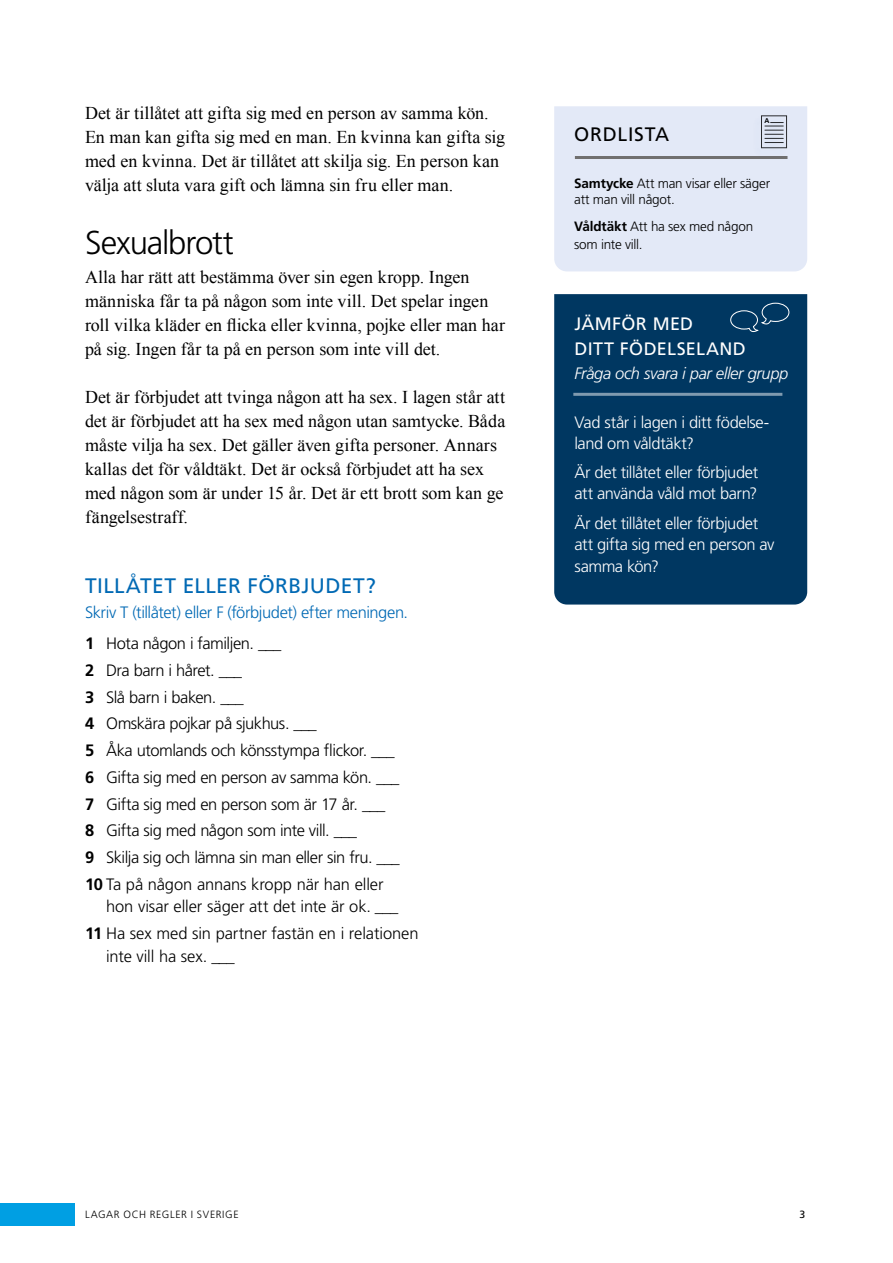
<style>
.page{position:relative;width:893px;height:1263px;background:#fff}
.page>*{position:absolute;margin:0;border:0;box-sizing:border-box;transform-origin:0 0}
.t1{font:300 33px "Frutiger LT Std";letter-spacing:-.035em;color:#000}
.t2{font:21px "Frutiger LT Std";letter-spacing:.015em;color:#0069b4}
.t3{font:19.5px "Frutiger LT Std";letter-spacing:.035em;color:#000}
.t4{font:18px/24px "Times New Roman";color:#000}
.t5{font:18px/25.2px "Frutiger LT Std";letter-spacing:.02em;color:#fff}
.t6{font:300 16.5px/26.7px "Frutiger LT Std";letter-spacing:-.025em;color:#000}
.t7{font:300 16.5px/21px "Frutiger LT Std";letter-spacing:-.025em;color:#fff}
.t8{font:300 16.5px/26.7px "Frutiger LT Std";letter-spacing:-.005em;color:#000;text-align:center}
.t9{font:300 16.5px/31px "Frutiger LT Std";letter-spacing:-.025em;color:#0069b4}
.t10{font:italic 300 16.5px "Frutiger LT Std";letter-spacing:-.025em;color:#fff}
.t11{font:300 13.5px/16.2px "Frutiger LT Std";letter-spacing:-.015em;color:#000}
.t12{font:300 10.5px "Frutiger LT Std";letter-spacing:.06em;color:#000}
.t13{font:10.5px "Frutiger LT Std";color:#000}
.t14{font:700 6.9px "Frutiger LT Std";color:#000}
.s1{font-weight:700;color:#000}
.s2{color:#000}
.s3{font-weight:700}
</style>
<div class="page">
<div style="left:0;top:1203px;width:74px;height:23px;background:#009fe3"></div>
<div style="left:554px;top:106px;width:253px;height:165px;background:#e3e9f7"></div>
<div style="left:554px;top:294px;width:253px;height:310px;background:#003761"></div>
<svg style="left:730px;top:302px;width:60px;height:31px;background:#16486f"></svg>
<div style="left:561px;top:389px;width:225px;height:20px;background:#0069b4;opacity:.18"></div>
<hr style="left:573px;top:393px;width:209px;height:3px;background:#fff">
<p class="t4" style="left:85px;top:100px;width:422px">Det är tillåtet att gifta sig med en person av samma kön.<br>En man kan gifta sig med en man. En kvinna kan gifta sig med en kvinna. Det är tillåtet att skilja sig. En person kan välja att sluta vara gift och lämna sin fru eller man.</p>
<h1 class="t1" style="left:85px;top:224px;width:150px">Sexualbrott</h1>
<p class="t4" style="left:85px;top:264px;width:421px">Alla har rätt att bestämma över sin egen kropp. Ingen människa får ta på någon som inte vill. Det spelar ingen roll vilka kläder en flicka eller kvinna, pojke eller man har på sig. Ingen får ta på en person som inte vill det.</p>
<p class="t4" style="left:85px;top:384px;width:422px">Det är förbjudet att tvinga någon att ha sex. I lagen står att det är förbjudet att ha sex med någon utan samtycke. Båda måste vilja ha sex. Det gäller även gifta personer. Annars kallas det för våldtäkt. Det är också förbjudet att ha sex med någon som är under 15 år. Det är ett brott som kan ge fängelsestraff.</p>
<p class="t2" style="left:85px;top:573px;width:292px">TILLÅTET ELLER FÖRBJUDET?</p>
<p class="t9" style="left:85px;top:597px;width:325px">Skriv T (tillåtet) eller F (förbjudet) efter meningen.<br><span class="s1">1</span> <span class="s2">Hota någon i familjen. ___</span></p>
<p class="t6" style="left:85px;top:657px;width:316px"><span class="s3">2</span> Dra barn i håret. ___<br><span class="s3">3</span> Slå barn i baken. ___<br><span class="s3">4</span> Omskära pojkar på sjukhus. ___<br><span class="s3">5</span> Åka utomlands och könsstympa flickor. ___ <span class="s3">6</span> Gifta sig med en person av samma kön. ___ <span class="s3">7</span> Gifta sig med en person som är 17 år. ___<br><span class="s3">8</span> Gifta sig med någon som inte vill. ___<br><span class="s3">9</span> Skilja sig och lämna sin man eller sin fru. ___ <span class="s3">10</span> Ta på någon annans kropp när han eller</p>
<p class="t8" style="left:85px;top:894px;width:335px">hon visar eller säger att det inte är ok. ___<br><span class="s3">11</span> Ha sex med sin partner fastän en i relationen</p>
<p class="t6" style="left:106px;top:943px;width:130px">inte vill ha sex. ___</p>
<p class="t14" style="left:765px;top:117px;width:7px">A</p>
<p class="t3" style="left:574px;top:123px;width:97px">ORDLISTA</p>
<p class="t11" style="left:574px;top:175px;width:197px"><span class="s3">Samtycke</span> Att man visar eller säger att man vill något.</p>
<p class="t11" style="left:574px;top:217px;width:181px;line-height:18px"><span class="s3">Våldtäkt</span> Att ha sex med någon som inte vill.</p>
<p class="t5" style="left:574px;top:311px;width:173px">JÄMFÖR MED<br>DITT FÖDELSELAND</p>
<p class="t10" style="left:574px;top:364px;width:215px">Fråga och svara i par eller grupp</p>
<p class="t7" style="left:574px;top:412px;width:196px">Vad står i lagen i ditt födelse&shy;land om våldtäkt?</p>
<p class="t7" style="left:574px;top:462px;width:185px">Är det tillåtet eller förbjudet att använda våld mot barn?</p>
<p class="t7" style="left:574px;top:513px;width:202px">Är det tillåtet eller förbjudet att gifta sig med en person av samma kön?</p>
<p class="t12" style="left:85px;top:1208px;width:155px">LAGAR OCH REGLER I SVERIGE</p>
<p class="t13" style="left:799px;top:1208px;width:7px">3</p>
</div>
